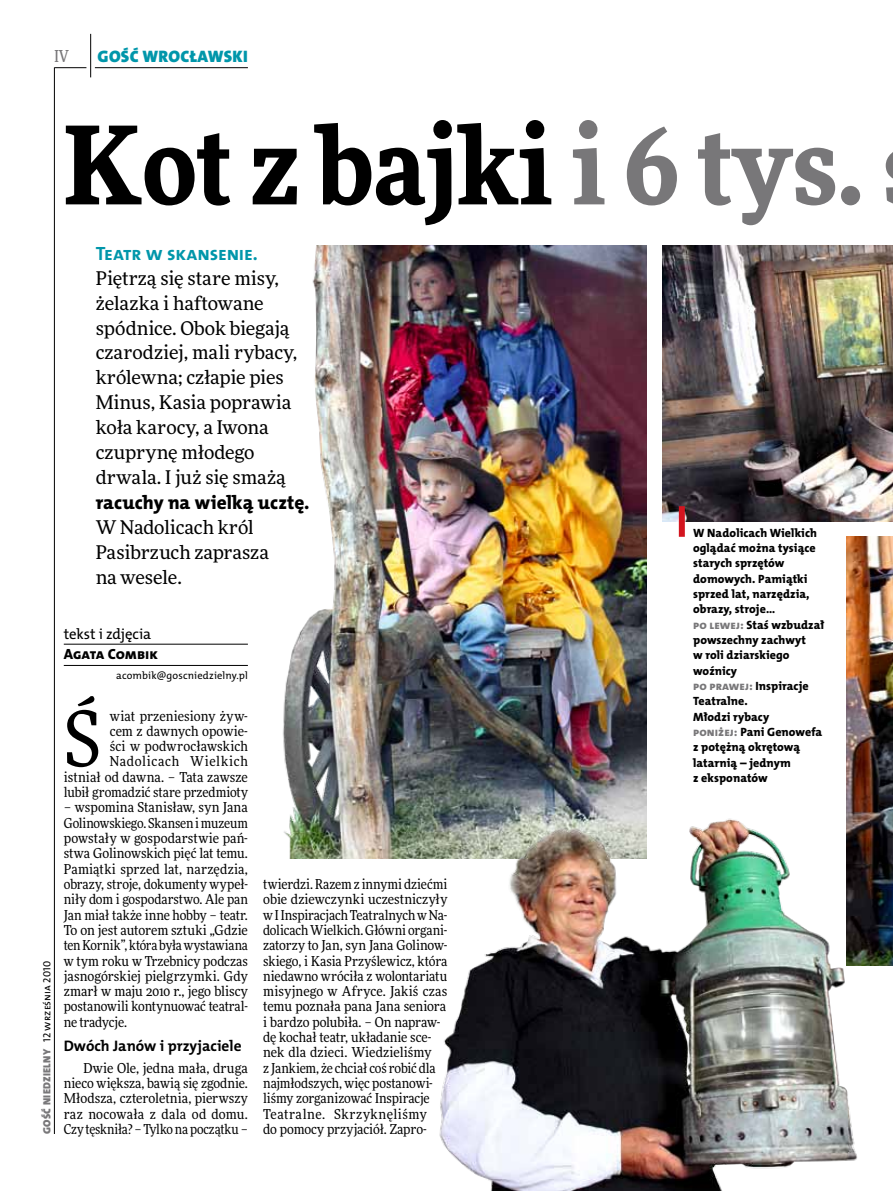
<style>
.page{position:relative;width:893px;height:1191px;background:#fff}
.page>*{position:absolute;margin:0;border:0;box-sizing:border-box;transform-origin:0 0}
.t1{font:900 108px "Freeday Narrow";color:#000}
.t2{font:76.95px "Freeday Narrow News";color:#000}
.t3{font:19.35px "The Mix HP8 Ex Bld";color:#000}
.t4{font:19.35px "The Mix HP7 Bld";letter-spacing:-.01em;color:#0096aa}
.t5{font:18.9px/24.9px "Freeday News";letter-spacing:-.005em;color:#000}
.t6{font:16.65px "The Mix HP9 Blk";letter-spacing:.02em;color:#0096aa}
.t7{font:500 16.5px "Freeday Narrow";color:#787779;scale:.9 1}
.t8{font:15.3px "The Mix HP7 Bld";color:#000}
.t9{font:14.85px "The Mix HP5 Plain";letter-spacing:-.01em;color:#000}
.t10{font:14.85px "The Mix HP8 Ex Bld";letter-spacing:-.005em;color:#000}
.t11{font:13.65px/15.3px "Freeday Narrow News";color:#000;text-align:justify}
.t12{font:12px/15.3px "The Mix HP8 Ex Bld";letter-spacing:.005em;color:#000}
.t13{font:10.5px "The Mix HP9 Blk";letter-spacing:.025em;color:#787779}
.t14{font:10.5px "The Mix HP5 Plain";letter-spacing:.01em;color:#000}
.s1{font-family:"The Mix HP5 Plain";color:#000}
.s2{color:#787779}
</style>
<div class="page">
<hr style="left:54px;top:67px;width:1px;height:1067px;background:#000">
<hr style="left:90px;top:34px;width:1px;height:43px;background:#000">
<hr style="left:54px;top:67px;width:32px;height:1px;background:#000">
<hr style="left:95px;top:67px;width:153px;height:1px;background:#000">
<img style="left:283px;top:246px;width:364px;height:612px">
<hr style="left:64px;top:644px;width:184px;height:1px;background:#000">
<hr style="left:64px;top:665px;width:184px;height:1px;background:#000">
<img style="left:662px;top:246px;width:231px;height:275px">
<img style="left:846px;top:537px;width:47px;height:428px">
<img style="left:433px;top:809px;width:427px;height:382px">
<div style="left:679px;top:506px;width:6px;height:31px;background:#d3151f"></div>
<p class="t7" style="left:54px;top:46px;width:17px">IV</p>
<p class="t6" style="left:98px;top:46px;width:152px">GOŚĆ WROCŁAWSKI</p>
<p class="t13" style="left:40px;top:1134px;width:174px;rotate:-90deg">GOŚĆ NIEDZIELNY <span class="s1">12 września 2010</span></p>
<h1 class="t1" style="left:64px;top:95px;width:802px">Kot z bajki <span class="s2">i 6 tys.</span></h1>
<h3 class="t4" style="left:96px;top:241px;width:164px">Teatr w skansenie.</h3>
<h3 class="t5" style="left:96px;top:265px;width:203px">Piętrzą się stare misy, żelazka i haftowane spódnice. Obok biegają czarodziej, mali rybacy, królewna; człapie pies<br>Minus, Kasia poprawia koła karocy, a Iwona czuprynę młodego drwala. I już się smażą</h3>
<h3 class="t3" style="left:96px;top:490px;width:215px">racuchy na wielką ucztę.</h3>
<h3 class="t5" style="left:96px;top:514px;width:175px">W Nadolicach król<br>Pasibrzuch zaprasza na wesele.</h3>
<p class="t9" style="left:64px;top:625px;width:89px">tekst i zdjęcia</p>
<p class="t10" style="left:64px;top:645px;width:96px">Agata Combik</p>
<p class="t14" style="left:116px;top:668px;width:133px">acombik@goscniedzielny.pl</p>
<h2 class="t2" style="left:64px;top:691px;width:39px">Ś</h2>
<p class="t11" style="left:64px;top:708px;width:186px;text-align:right">wiat przeniesiony żyw-<br>cem z dawnych opowie-<br>ści w podwrocławskich<br>Nadolicach Wielkich<br>istniał od dawna. – Tata zawsze lubił gromadzić stare przedmioty</p>
<p class="t11" style="left:64px;top:799px;width:186px">– wspomina Stanisław, syn Jana Golinowskiego. Skansen i muzeum powstały w gospodarstwie pań&shy;stwa Golinowskich pięć lat temu.<br>Pamiątki sprzed lat, narzędzia, obrazy, stroje, dokumenty wypeł&shy;niły dom i gospodarstwo. Ale pan Jan miał także inne hobby – teatr.<br>To on jest autorem sztuki „Gdzie ten Kornik”, która była wystawiana w tym roku w Trzebnicy podczas jasnogórskiej pielgrzymki. Gdy zmarł w maju 2010 r., jego bliscy postanowili kontynuować teatral&shy;ne tradycje.</p>
<p class="t8" style="left:64px;top:1036px;width:179px">Dwóch Janów i przyjaciele</p>
<p class="t11" style="left:64px;top:1060px;width:186px;text-indent:20px">Dwie Ole, jedna mała, druga nieco większa, bawią się zgodnie.<br>Młodsza, czteroletnia, pierwszy raz nocowała z dala od domu.<br>Czy tęskniła? – Tylko na początku –</p>
<p class="t11" style="left:263px;top:876px;width:186px;text-align:left">twierdzi. Razem z innymi dziećmi obie dziewczynki uczestniczyły w I Inspiracjach Teatralnych w Na&shy;dolicach Wielkich. Główni organi&shy;zatorzy to Jan, syn Jana Golinow&shy;skiego, i Kasia Przyślewicz, która niedawno wróciła z wolontariatu misyjnego w Afryce. Jakiś czas temu poznała pana Jana seniora i bardzo polubiła. – On napraw&shy;dę kochał teatr, układanie sce&shy;nek dla dzieci. Wiedzieliśmy<br>z Jankiem, że chciał coś robić dla najmłodszych, więc postanowi&shy;liśmy zorganizować Inspiracje<br>Teatralne. Skrzyknęliśmy<br>do pomocy przyjaciół. Zapro-</p>
<p class="t12" style="left:693px;top:525px;width:133px">W Nadolicach Wielkich oglądać można tysiące starych sprzętów domowych. Pamiątki sprzed lat, narzędzia, obrazy, stroje...<br><span class="s2">po lewej:</span> Staś wzbudzał powszechny zachwyt<br>w roli dziarskiego woźnicy<br><span class="s2">po prawej:</span> Inspiracje<br>Teatralne.<br>Młodzi rybacy<br><span class="s2">poniżej:</span> Pani Genowefa z potężną okrętową latarnią – jednym<br>z eksponatów</p>
</div>
